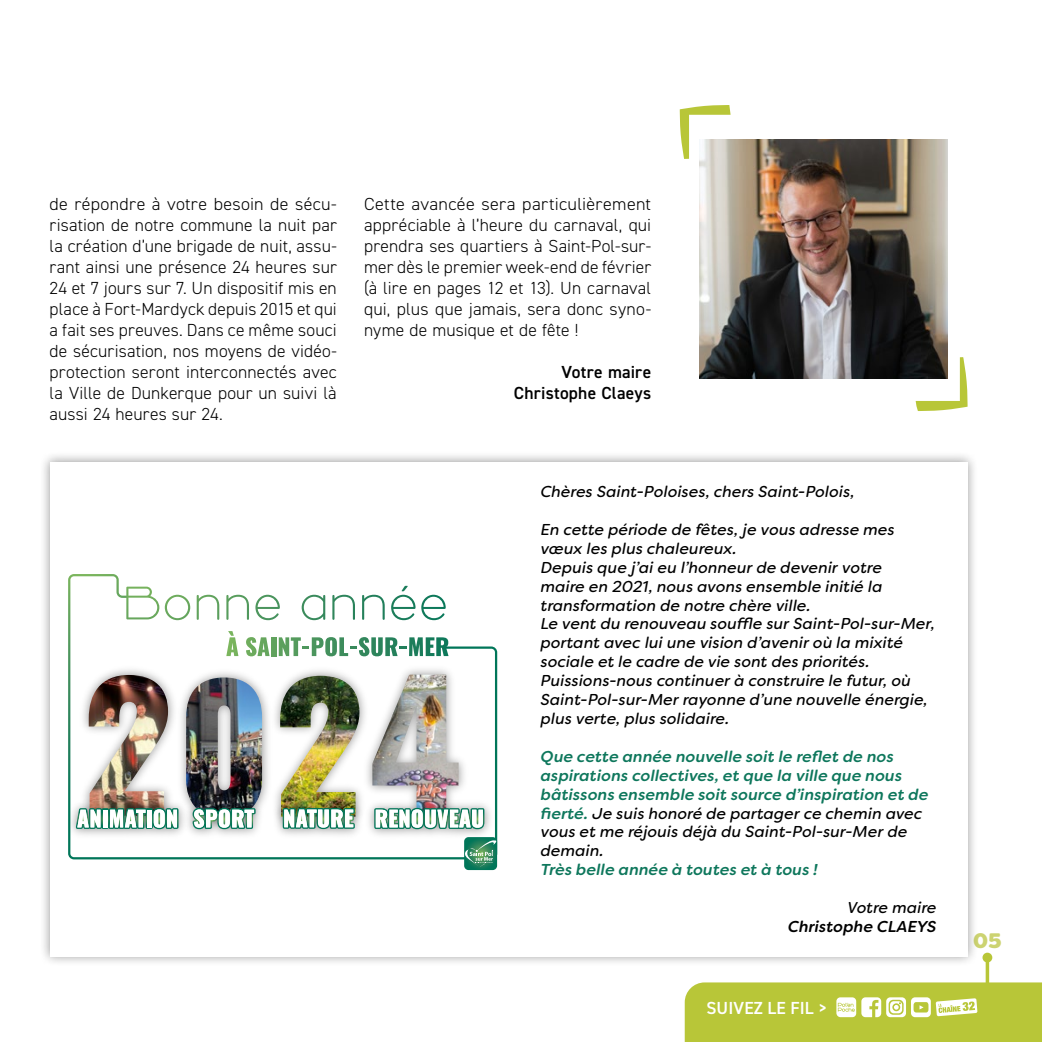
<style>
.page{position:relative;width:1042px;height:1042px;background:#fff}
.page>*{position:absolute;margin:0;border:0;box-sizing:border-box;transform-origin:0 0}
.t1{font:800 21px "Filson Soft";color:#ccd371}
.t2{font:300 17.5px/21px "DIN2014";letter-spacing:.01em;color:#000;text-align:justify}
.t3{font:600 17.5px/21px "DIN2014";letter-spacing:.015em;color:#000;text-align:right}
.t4{font:600 17.5px "DIN2014";letter-spacing:.01em;color:#fff}
.t5{font:italic 15.75px/18.9px "Filson Soft";letter-spacing:.01em;color:#000}
.t6{font:italic 500 15.75px/18.9px "Filson Soft";letter-spacing:.01em;color:#0e775c}
.t7{font:italic 500 15.75px "Filson Soft";letter-spacing:.005em;color:#000}
.s1{font-weight:400;color:#000}
</style>
<div class="page">
<svg style="left:985px;top:962px;width:4px;height:20px"></svg>
<div style="left:982px;top:952px;width:10px;height:10px;background:#b8c638;border-radius:50%"></div>
<svg style="left:685px;top:982px;width:357px;height:60px;background:#beca48"></svg>
<svg style="left:680px;top:105px;width:50px;height:54px"></svg>
<svg style="left:915px;top:357px;width:52px;height:54px"></svg>
<img style="left:699px;top:140px;width:248px;height:238px">
<div style="left:39px;top:451px;width:939px;height:516px;background:#000;opacity:.4"></div>
<div style="left:50px;top:462px;width:917px;height:494px;background:#fff"></div>
<img style="left:68px;top:574px;width:429px;height:285px">
<svg style="left:126px;top:586px;width:33px;height:33px"></svg>
<svg style="left:165px;top:595px;width:25px;height:25px"></svg>
<svg style="left:197px;top:595px;width:22px;height:25px"></svg>
<svg style="left:226px;top:595px;width:23px;height:25px"></svg>
<svg style="left:255px;top:595px;width:25px;height:25px"></svg>
<svg style="left:302px;top:595px;width:23px;height:25px"></svg>
<svg style="left:332px;top:595px;width:23px;height:25px"></svg>
<svg style="left:362px;top:595px;width:23px;height:25px"></svg>
<svg style="left:391px;top:586px;width:24px;height:34px"></svg>
<svg style="left:421px;top:595px;width:25px;height:25px"></svg>
<svg style="left:226px;top:631px;width:12px;height:25px"></svg>
<svg style="left:246px;top:637px;width:24px;height:19px"></svg>
<div style="left:271px;top:637px;width:5px;height:19px;background:#60a25d"></div>
<svg style="left:279px;top:637px;width:169px;height:19px"></svg>
<svg style="left:373px;top:789px;width:125px;height:81px"></svg>
<p class="t2" style="left:50px;top:194px;width:289px">de répondre à votre besoin de sécu&shy;risation de notre commune la nuit par la création d’une brigade de nuit, assu&shy;rant ainsi une présence 24 heures sur 24 et 7 jours sur 7. Un dispositif mis en place à Fort-Mardyck depuis 2015 et qui a fait ses preuves. Dans ce même souci de sécurisation, nos moyens de vidéo&shy;protection seront interconnectés avec la Ville de Dunkerque pour un suivi là aussi 24 heures sur 24.</p>
<p class="t2" style="left:364px;top:194px;width:289px">Cette avancée sera particulièrement appréciable à l’heure du carnaval, qui prendra ses quartiers à Saint-Pol-sur&shy;mer dès le premier week-end de février (à lire en pages 12 et 13). Un carnaval qui, plus que jamais, sera donc syno&shy;nyme de musique et de fête !</p>
<p class="t3" style="left:514px;top:361px;width:139px">Votre maire<br>Christophe Claeys</p>
<p class="t5" style="left:541px;top:482px;width:315px">Chères Saint-Poloises, chers Saint-Polois,</p>
<p class="t5" style="left:541px;top:520px;width:396px">En cette période de fêtes, je vous adresse mes vœux les plus chaleureux.<br>Depuis que j’ai eu l’honneur de devenir votre<br>maire en 2021, nous avons ensemble initié la transformation de notre chère ville.<br>Le vent du renouveau souffle sur Saint-Pol-sur-Mer, portant avec lui une vision d’avenir où la mixité sociale et le cadre de vie sont des priorités.<br>Puissions-nous continuer à construire le futur, où Saint-Pol-sur-Mer rayonne d’une nouvelle énergie, plus verte, plus solidaire.</p>
<p class="t6" style="left:541px;top:747px;width:389px">Que cette année nouvelle soit le reflet de nos aspirations collectives, et que la ville que nous bâtissons ensemble soit source d’inspiration et de fierté. <span class="s1">Je suis honoré de partager ce chemin avec vous et me réjouis déjà du Saint-Pol-sur-Mer de demain.</span></p>
<p class="t6" style="left:541px;top:860px;width:279px">Très belle année à toutes et à tous !</p>
<p class="t5" style="left:847px;top:898px;width:91px">Votre maire</p>
<p class="t7" style="left:788px;top:916px;width:150px">Christophe CLAEYS</p>
<p class="t4" style="left:706px;top:996px;width:123px">SUIVEZ LE FIL &gt;</p>
<p class="t1" style="left:973px;top:927px;width:30px">05</p>
</div>
